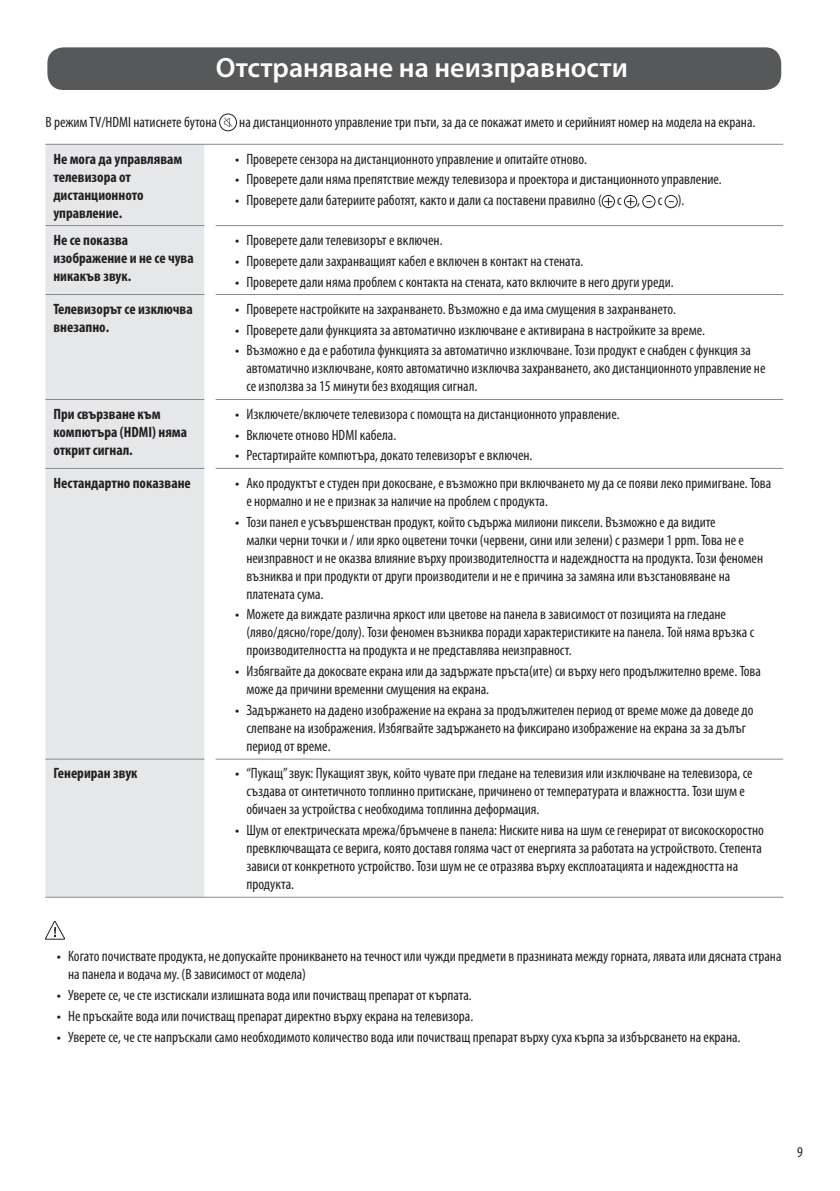
<style>
.page{position:relative;width:840px;height:1191px;background:#fff}
.page>*{position:absolute;margin:0;border:0;box-sizing:border-box;transform-origin:0 0}
.t1{font:600 28px "Myriad Pro";color:#fff}
.Body{font:condensed 15px/18px "Myriad Pro";color:#231f20}
.Body_Bold{font:700 condensed 15px/18px "Myriad Pro";color:#231f20}
.s1{font-family:"LG Smart";font-stretch:normal}
</style>
<div class="page">
<div style="left:46px;top:46px;width:735px;height:45px;background:#57585a;border-radius:17px"></div>
<div style="left:45px;top:45px;width:737px;height:47px;border:2px solid #fff;border-radius:17px"></div>
<div style="left:219px;top:114px;width:18px;height:17px;border:1px solid #231f20;border-radius:50%"></div>
<svg style="left:224px;top:118px;width:8px;height:9px"></svg>
<div style="left:45px;top:145px;width:159px;height:752px;background:#e6e7e9"></div>
<hr style="left:45px;top:225px;width:159px;height:1px;background:#87898c">
<hr style="left:215px;top:225px;width:567px;height:1px;background:#87898c">
<hr style="left:45px;top:294px;width:159px;height:1px;background:#87898c">
<hr style="left:215px;top:294px;width:567px;height:1px;background:#87898c">
<hr style="left:45px;top:399px;width:159px;height:1px;background:#87898c">
<hr style="left:215px;top:399px;width:567px;height:1px;background:#87898c">
<hr style="left:45px;top:468px;width:159px;height:1px;background:#87898c">
<hr style="left:215px;top:468px;width:567px;height:1px;background:#87898c">
<hr style="left:45px;top:758px;width:159px;height:1px;background:#87898c">
<hr style="left:215px;top:758px;width:567px;height:1px;background:#87898c">
<hr style="left:45px;top:144px;width:159px;height:1px;background:#87898c">
<hr style="left:215px;top:144px;width:567px;height:1px;background:#87898c">
<hr style="left:45px;top:897px;width:159px;height:1px;background:#87898c">
<hr style="left:215px;top:897px;width:567px;height:1px;background:#87898c">
<svg style="left:604px;top:198px;width:8px;height:8px"></svg>
<div style="left:601px;top:195px;width:13px;height:13px;border:1px solid #231f20;border-radius:50%"></div>
<svg style="left:626px;top:198px;width:8px;height:8px"></svg>
<div style="left:623px;top:195px;width:13px;height:13px;border:1px solid #231f20;border-radius:50%"></div>
<div style="left:642px;top:195px;width:13px;height:13px;border:1px solid #231f20;border-radius:50%"></div>
<div style="left:664px;top:195px;width:13px;height:13px;border:1px solid #231f20;border-radius:50%"></div>
<svg style="left:45px;top:921px;width:20px;height:18px"></svg>
<p class="t1" style="left:215px;top:50px;width:413px">Отстраняване на неизправности</p>
<p class="Body" style="left:45px;top:113px;width:173px">В режим TV/HDMI натиснете бутона</p>
<p class="Body" style="left:239px;top:113px;width:517px">на дистанционното управление три пъти, за да се покажат името и серийният номер на модела на екрана.</p>
<p class="Body_Bold" style="left:53px;top:149px;width:130px">Не мога да управлявам телевизора от дистанционното управление.</p>
<p class="Body" style="left:235px;top:149px;width:353px"><span class="s1">•</span> Проверете сензора на дистанционното управление и опитайте отново.</p>
<p class="Body" style="left:235px;top:170px;width:488px"><span class="s1">•</span> Проверете дали няма препятствие между телевизора и проектора и дистанционното управление.</p>
<p class="Body" style="left:235px;top:191px;width:450px"><span class="s1">•</span> Проверете дали батериите работят, както и дали са поставени правилно ( c , c ).</p>
<p class="Body_Bold" style="left:53px;top:230px;width:142px">Не се показва изображение и не се чува никакъв звук.</p>
<p class="Body" style="left:235px;top:231px;width:209px"><span class="s1">•</span> Проверете дали телевизорът е включен.</p>
<p class="Body" style="left:235px;top:251px;width:350px"><span class="s1">•</span> Проверете дали захранващият кабел е включен в контакт на стената.</p>
<p class="Body" style="left:235px;top:272px;width:440px"><span class="s1">•</span> Проверете дали няма проблем с контакта на стената, като включите в него други уреди.</p>
<p class="Body_Bold" style="left:53px;top:299px;width:141px">Телевизорът се изключва внезапно.</p>
<p class="Body" style="left:235px;top:300px;width:442px"><span class="s1">•</span> Проверете настройките на захранването. Възможно е да има смущения в захранването.</p>
<p class="Body" style="left:235px;top:320px;width:471px"><span class="s1">•</span> Проверете дали функцията за автоматично изключване е активирана в настройките за време.</p>
<p class="Body" style="left:246px;top:341px;width:520px;text-indent:-11px"><span class="s1">•</span> Възможно е да е работила функцията за автоматично изключване. Този продукт е снабден с функция за автоматично изключване, която автоматично изключва захранването, ако дистанционното управление не се използва за 15 минути без входящия сигнал.</p>
<p class="Body_Bold" style="left:53px;top:404px;width:135px">При свързване към компютъра (HDMI) няма открит сигнал.</p>
<p class="Body" style="left:235px;top:404px;width:386px"><span class="s1">•</span> Изключете/включете телевизора с помощта на дистанционното управление.</p>
<p class="Body" style="left:235px;top:425px;width:163px"><span class="s1">•</span> Включете отново HDMI кабела.</p>
<p class="Body" style="left:235px;top:446px;width:299px"><span class="s1">•</span> Рестартирайте компютъра, докато телевизорът е включен.</p>
<p class="Body_Bold" style="left:53px;top:473px;width:139px">Нестандартно показване</p>
<p class="Body" style="left:246px;top:473px;width:526px;text-indent:-11px"><span class="s1">•</span> Ако продуктът е студен при докосване, е възможно при включването му да се появи леко примигване. Това е нормално и не е признак за наличие на проблем с продукта.</p>
<p class="Body" style="left:246px;top:512px;width:518px;text-indent:-11px"><span class="s1">•</span> Този панел е усъвършенстван продукт, който съдържа милиони пиксели. Възможно е да видите<br>малки черни точки и / или ярко оцветени точки (червени, сини или зелени) с размери 1 ppm. Това не е неизправност и не оказва влияние върху производителността и надеждността на продукта. Този феномен възниква и при продукти от други производители и не е причина за замяна или възстановяване на платената сума.</p>
<p class="Body" style="left:246px;top:605px;width:509px;text-indent:-11px"><span class="s1">•</span> Можете да виждате различна яркост или цветове на панела в зависимост от позицията на гледане (ляво/дясно/горе/долу). Този феномен възниква поради характеристиките на панела. Той няма връзка с производителността на продукта и не представлява неизправност.</p>
<p class="Body" style="left:246px;top:662px;width:515px;text-indent:-11px"><span class="s1">•</span> Избягвайте да докосвате екрана или да задържате пръста(ите) си върху него продължително време. Това може да причини временни смущения на екрана.</p>
<p class="Body" style="left:246px;top:701px;width:508px;text-indent:-11px"><span class="s1">•</span> Задържането на дадено изображение на екрана за продължителен период от време може да доведе до слепване на изображения. Избягвайте задържането на фиксирано изображение на екрана за за дълъг период от време.</p>
<p class="Body_Bold" style="left:53px;top:764px;width:85px">Генериран звук</p>
<p class="Body" style="left:246px;top:764px;width:507px;text-indent:-11px"><span class="s1">•</span> “Пукащ” звук: Пукащият звук, който чувате при гледане на телевизия или изключване на телевизора, се създава от синтетичното топлинно притискане, причинено от температурата и влажността. Този шум е обичаен за устройства с необходима топлинна деформация.</p>
<p class="Body" style="left:246px;top:821px;width:518px;text-indent:-11px"><span class="s1">•</span> Шум от електрическата мрежа/бръмчене в панела: Ниските нива на шум се генерират от високоскоростно превключващата се верига, която доставя голяма част от енергията за работата на устройството. Степента зависи от конкретното устройство. Този шум не се отразява върху експлоатацията и надеждността на продукта.</p>
<p class="Body" style="left:68px;top:947px;width:714px;text-indent:-11px"><span class="s1">•</span> Когато почиствате продукта, не допускайте проникването на течност или чужди предмети в празнината между горната, лявата или дясната страна на панела и водача му. (В зависимост от модела)</p>
<p class="Body" style="left:57px;top:985px;width:416px"><span class="s1">•</span> Уверете се, че сте изстискали излишната вода или почистващ препарат от кърпата.</p>
<p class="Body" style="left:57px;top:1006px;width:418px"><span class="s1">•</span> Не пръскайте вода или почистващ препарат директно върху екрана на телевизора.</p>
<p class="Body" style="left:57px;top:1027px;width:684px"><span class="s1">•</span> Уверете се, че сте напръскали само необходимото количество вода или почистващ препарат върху суха кърпа за избърсването на екрана.</p>
<p class="Body" style="left:796px;top:1142px;width:7px">9</p>
</div>
